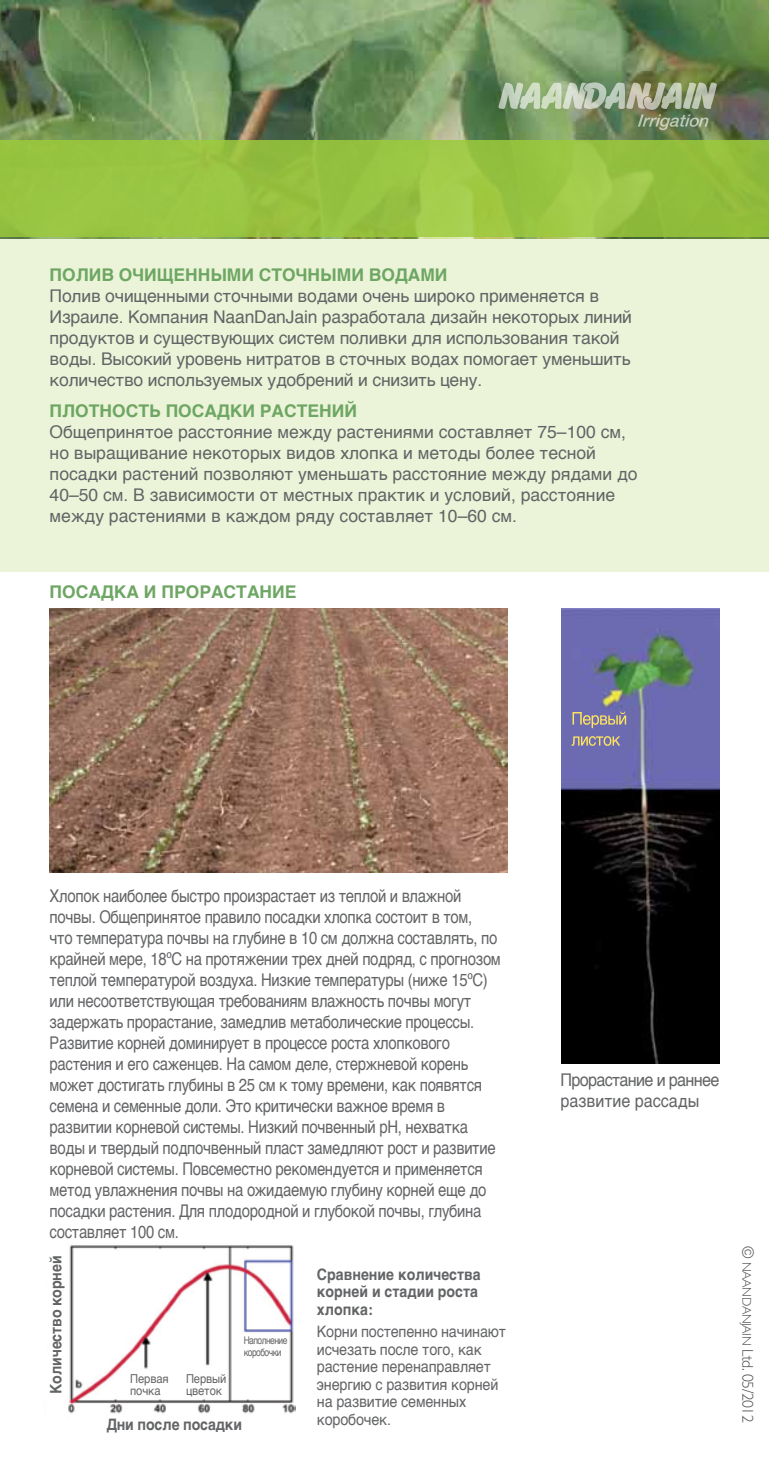
<style>
.page{position:relative;width:769px;height:1474px;background:#fff}
.page>*{position:absolute;margin:0;border:0;box-sizing:border-box;transform-origin:0 0}
.t1{font:17.5px/21px "Helvetica";letter-spacing:-.02em;color:#636466;scale:.85 1}
.t2{font:17.5px/21px "Helvetica";letter-spacing:-.02em;color:#636466}
.t3{font:17.5px/21px "Helvetica";color:#636466}
.t4{font:700 17.5px "Helvetica";color:#6ea663}
.t5{font:17.5px/21px "Helvetica";letter-spacing:-.04em;color:#636466;scale:.92 1}
.t6{font:15.75px/17.5px "Helvetica";letter-spacing:-.01em;color:#636466;scale:.91 1}
.t7{font:700 15.75px/17.5px "Helvetica";color:#636466;scale:.9 1}
.t8{font:300 15.75px "M Gill Sans";letter-spacing:-.03em;color:#4d4d4f}
.t9{font:12.25px/12.2px "Helvetica";letter-spacing:-.01em;color:#636466;scale:.91 1}
.t10{font:10.5px/12.2px "Helvetica";letter-spacing:-.06em;color:#636466;scale:.8 1}
.s1{font-size:12.6px}
</style>
<div class="page">
<img style="left:0;top:0;width:769px;height:141px">
<div style="left:0;top:237px;width:769px;height:334px;background:#ebf4d8"></div>
<div style="left:0;top:141px;width:769px;height:96px;background:linear-gradient(to bottom,#96c241,#9ac443)"></div>
<svg style="left:498px;top:82px;width:219px;height:48px;background:#90a37f"></svg>
<img style="left:562px;top:609px;width:157px;height:454px">
<img style="left:68px;top:1245px;width:227px;height:169px">
<img style="left:50px;top:609px;width:457px;height:263px">
<svg style="left:571px;top:736px;width:49px;height:10px"></svg>
<svg style="left:572px;top:711px;width:54px;height:17px"></svg>
<p class="t4" style="left:50px;top:261px;width:399px">ПОЛИВ ОЧИЩЕННЫМИ СТОЧНЫМИ ВОДАМИ</p>
<p class="t2" style="left:50px;top:286px;width:584px">Полив очищенными сточными водами очень широко применяется в Израиле. Компания NaanDanJain разработала дизайн некоторых линий продуктов и существующих систем поливки для использования такой воды. Высокий уровень нитратов в сточных водах помогает уменьшить количество используемых удобрений и снизить цену.</p>
<p class="t4" style="left:50px;top:397px;width:309px">ПЛОТНОСТЬ ПОСАДКИ РАСТЕНИЙ</p>
<p class="t3" style="left:50px;top:422px;width:589px">Общепринятое расстояние между растениями составляет 75–100 см, но выращивание некоторых видов хлопка и методы более тесной посадки растений позволяют уменьшать расстояние между рядами до 40–50 см. В зависимости от местных практик и условий, расстояние между растениями в каждом ряду составляет 10–60 см.</p>
<p class="t4" style="left:50px;top:577px;width:248px">ПОСАДКА И ПРОРАСТАНИЕ</p>
<p class="t1" style="left:50px;top:885px;width:532px">Хлопок наиболее быстро произрастает из теплой и влажной почвы. Общепринятое правило посадки хлопка состоит в том,<br>что температура почвы на глубине в 10 см должна составлять, по крайней мере, 18ºC на протяжении трех дней подряд, с прогнозом теплой температурой воздуха. Низкие температуры (ниже 15ºC) или несоответствующая требованиям влажность почвы могут задержать прорастание, замедлив метаболические процессы.<br>Развитие корней доминирует в процессе роста хлопкового растения и его саженцев. На самом деле, стержневой корень может достигать глубины в 25 см к тому времени, как появятся семена и семенные доли. Это критически важное время в развитии корневой системы. Низкий почвенный pH, нехватка воды и твердый подпочвенный пласт замедляют рост и развитие корневой системы. Повсеместно рекомендуется и применяется метод увлажнения почвы на ожидаемую глубину корней еще до посадки растения. Для плодородной и глубокой почвы, глубина составляет 100 см.</p>
<p class="t7" style="left:47px;top:1393px;width:155px;rotate:-90deg">Количество корней</p>
<p class="t9" style="left:130px;top:1372px;width:44px">Первая почка</p>
<p class="t9" style="left:186px;top:1372px;width:46px">Первый цветок</p>
<p class="t10" style="left:244px;top:1333px;width:56px">Наполнение коробочки</p>
<p class="t7" style="left:107px;top:1416px;width:152px">Дни после посадки</p>
<p class="t7" style="left:317px;top:1265px;width:184px">Сравнение количества корней и стадии роста хлопка:</p>
<p class="t6" style="left:317px;top:1323px;width:209px">Kорни постепенно начинают исчезать после того, как растение перенаправляет энергию с развития корней на развитие семенных коробочек.</p>
<p class="t5" style="left:561px;top:1070px;width:174px">Прорастание и раннее развитие рассады</p>
<p class="t8" style="left:756px;top:1245px;width:178px;rotate:90deg">© <span class="s1">NAANDANJAIN</span> Ltd. 05/2012</p>
</div>
